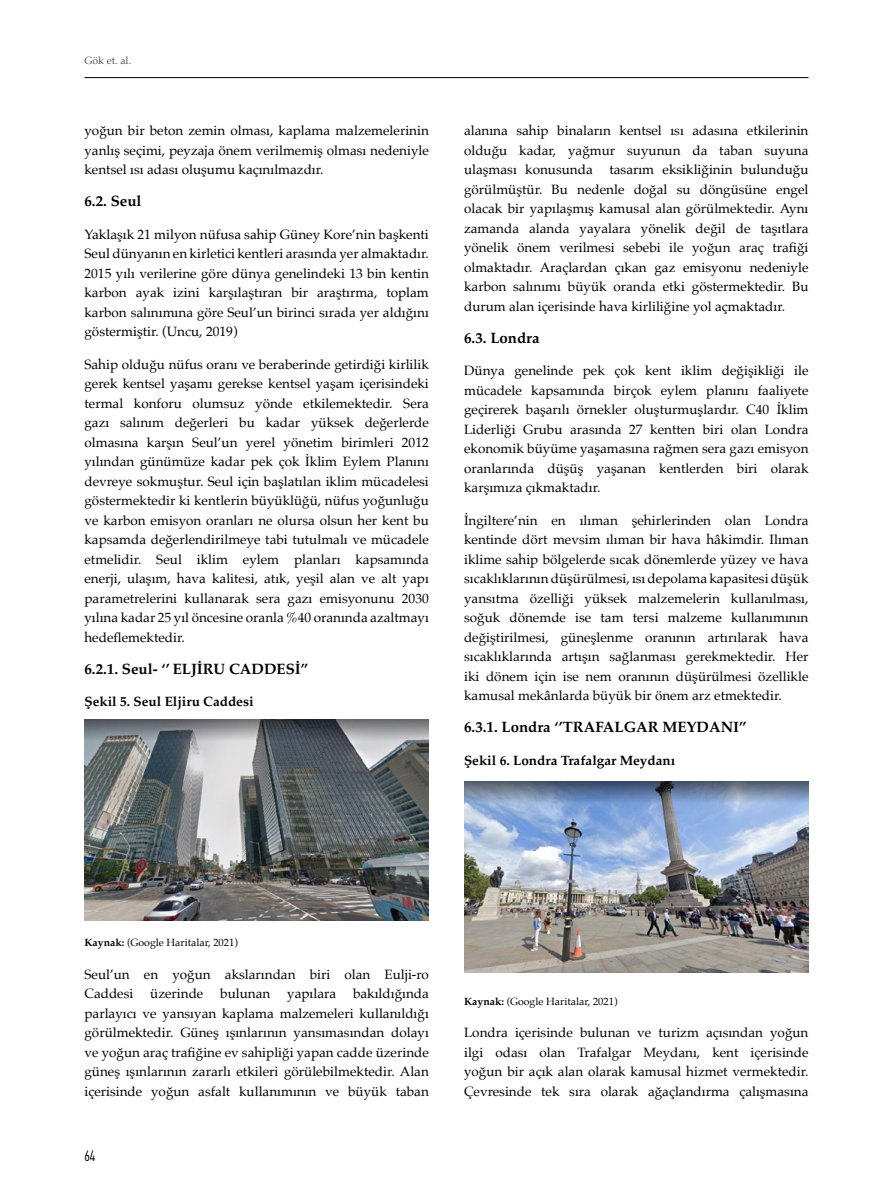
<style>
.page{position:relative;width:893px;height:1191px;background:#fff}
.page>*{position:absolute;margin:0;border:0;box-sizing:border-box;transform-origin:0 0}
.t1{font:700 15px "Palatino";color:#000}
.t2{font:300 15px "PF Din Text Comp Pro";color:#000}
.t3{font:13.5px/19.5px "Palatino";color:#000;text-align:justify}
.t4{font:700 13.5px "Palatino";color:#000}
.t5{font:10.5px "Palatino";color:#000}
.t6{font:10.5px "Palatino";color:#575756}
.s1{font-weight:700}
</style>
<div class="page">
<hr style="left:84px;top:77px;width:724px;height:1px;background:#000">
<img style="left:84px;top:720px;width:344px;height:200px">
<img style="left:464px;top:781px;width:345px;height:191px">
<p class="t6" style="left:84px;top:52px;width:48px">Gök et. al.</p>
<p class="t3" style="left:84px;top:121px;width:346px">yoğun bir beton zemin olması, kaplama malzemelerinin yanlış seçimi, peyzaja önem verilmemiş olması nedeniyle kentsel ısı adası oluşumu kaçınılmazdır.</p>
<p class="t1" style="left:84px;top:188px;width:59px">6.2. Seul</p>
<p class="t3" style="left:84px;top:224px;width:346px">Yaklaşık 21 milyon nüfusa sahip Güney Kore’nin başkenti Seul dünyanın en kirletici kentleri arasında yer almaktadır.<br>2015 yılı verilerine göre dünya genelindeki 13 bin kentin karbon ayak izini karşılaştıran bir araştırma, toplam karbon salınımına göre Seul’un birinci sırada yer aldığını göstermiştir. (Uncu, 2019)</p>
<p class="t3" style="left:84px;top:354px;width:346px">Sahip olduğu nüfus oranı ve beraberinde getirdiği kirlilik gerek kentsel yaşamı gerekse kentsel yaşam içerisindeki termal konforu olumsuz yönde etkilemektedir. Sera gazı salınım değerleri bu kadar yüksek değerlerde olmasına karşın Seul’un yerel yönetim birimleri 2012 yılından günümüze kadar pek çok İklim Eylem Planını devreye sokmuştur. Seul için başlatılan iklim mücadelesi göstermektedir ki kentlerin büyüklüğü, nüfus yoğunluğu ve karbon emisyon oranları ne olursa olsun her kent bu kapsamda değerlendirilmeye tabi tutulmalı ve mücadele etmelidir. Seul iklim eylem planları kapsamında enerji, ulaşım, hava kalitesi, atık, yeşil alan ve alt yapı parametrelerini kullanarak sera gazı emisyonunu 2030 yılına kadar 25 yıl öncesine oranla %40 oranında azaltmayı hedeflemektedir.</p>
<p class="t1" style="left:84px;top:656px;width:225px">6.2.1. Seul- ‘’ ELJİRU CADDESİ’’</p>
<p class="t4" style="left:84px;top:690px;width:171px">Şekil 5. Seul Eljiru Caddesi</p>
<p class="t3" style="left:464px;top:121px;width:346px">alanına sahip binaların kentsel ısı adasına etkilerinin olduğu kadar, yağmur suyunun da taban suyuna ulaşması konusunda tasarım eksikliğinin bulunduğu görülmüştür. Bu nedenle doğal su döngüsüne engel olacak bir yapılaşmış kamusal alan görülmektedir. Aynı zamanda alanda yayalara yönelik değil de taşıtlara yönelik önem verilmesi sebebi ile yoğun araç trafiği olmaktadır. Araçlardan çıkan gaz emisyonu nedeniyle karbon salınımı büyük oranda etki göstermektedir. Bu durum alan içerisinde hava kirliliğine yol açmaktadır.</p>
<p class="t1" style="left:464px;top:325px;width:77px">6.3. Londra</p>
<p class="t3" style="left:464px;top:361px;width:346px">Dünya genelinde pek çok kent iklim değişikliği ile mücadele kapsamında birçok eylem planını faaliyete geçirerek başarılı örnekler oluşturmuşlardır. C40 İklim Liderliği Grubu arasında 27 kentten biri olan Londra ekonomik büyüme yaşamasına rağmen sera gazı emisyon oranlarında düşüş yaşanan kentlerden biri olarak karşımıza çıkmaktadır.</p>
<p class="t3" style="left:464px;top:510px;width:346px">İngiltere’nin en ılıman şehirlerinden olan Londra kentinde dört mevsim ılıman bir hava hâkimdir. Ilıman iklime sahip bölgelerde sıcak dönemlerde yüzey ve hava sıcaklıklarının düşürülmesi, ısı depolama kapasitesi düşük yansıtma özelliği yüksek malzemelerin kullanılması, soğuk dönemde ise tam tersi malzeme kullanımının değiştirilmesi, güneşlenme oranının artırılarak hava sıcaklıklarında artışın sağlanması gerekmektedir. Her iki dönem için ise nem oranının düşürülmesi özellikle kamusal mekânlarda büyük bir önem arz etmektedir.</p>
<p class="t1" style="left:464px;top:714px;width:284px">6.3.1. Londra ‘’TRAFALGAR MEYDANI’’</p>
<p class="t4" style="left:464px;top:748px;width:213px">Şekil 6. Londra Trafalgar Meydanı</p>
<p class="t5" style="left:84px;top:934px;width:155px"><span class="s1">Kaynak:</span> (Google Haritalar, 2021)</p>
<p class="t3" style="left:84px;top:964px;width:346px">Seul’un en yoğun akslarından biri olan Eulji-ro Caddesi üzerinde bulunan yapılara bakıldığında parlayıcı ve yansıyan kaplama malzemeleri kullanıldığı görülmektedir. Güneş ışınlarının yansımasından dolayı ve yoğun araç trafiğine ev sahipliği yapan cadde üzerinde güneş ışınlarının zararlı etkileri görülebilmektedir. Alan içerisinde yoğun asfalt kullanımının ve büyük taban</p>
<p class="t2" style="left:84px;top:1147px;width:13px">64</p>
<p class="t5" style="left:464px;top:992px;width:155px"><span class="s1">Kaynak:</span> (Google Haritalar, 2021)</p>
<p class="t3" style="left:464px;top:1022px;width:346px">Londra içerisinde bulunan ve turizm açısından yoğun ilgi odası olan Trafalgar Meydanı, kent içerisinde yoğun bir açık alan olarak kamusal hizmet vermektedir.<br>Çevresinde tek sıra olarak ağaçlandırma çalışmasına</p>
</div>
